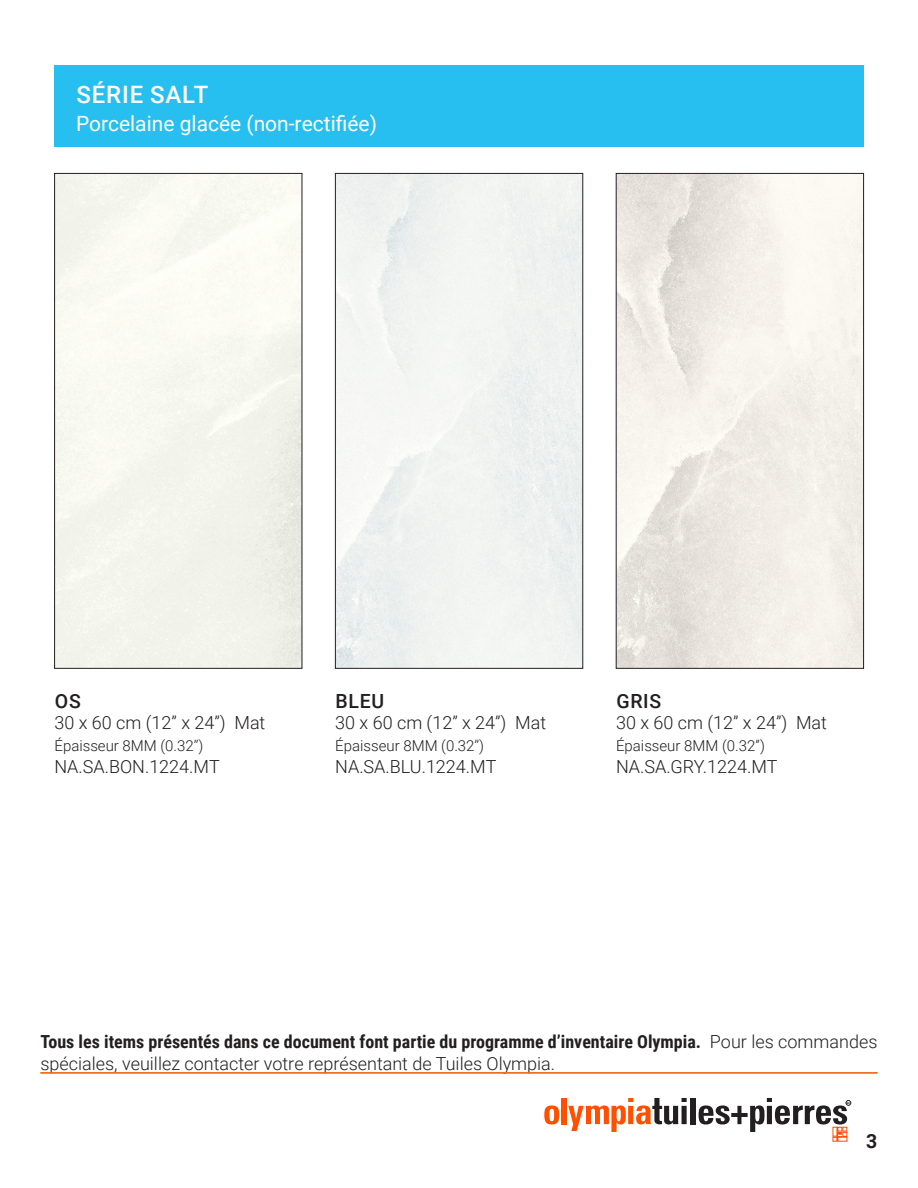
<style>
.page{position:relative;width:918px;height:1188px;background:#fff}
.page>*{position:absolute;margin:0;border:0;box-sizing:border-box;transform-origin:0 0}
.t1{font:500 24px "Roboto";letter-spacing:.035em;color:#fff}
.t2{font:21px "Roboto";color:#fff}
.t3{font:500 19.5px "Roboto";letter-spacing:.035em;color:#231f20}
.t4{font:700 19.5px "Roboto";color:#231f20}
.t5{font:700 18px/21.6px "Roboto Condensed";color:#231f20}
.t6{font:300 18px "Roboto";color:#231f20}
.t7{font:300 15px "Roboto";color:#231f20}
.t8{font:700 2.4px "Arial";color:#231f20}
.s1{font-family:"Roboto";font-weight:300}
</style>
<div class="page">
<svg style="left:544px;top:1105px;width:15px;height:20px"></svg>
<div style="left:561px;top:1098px;width:6px;height:26px;background:#ff5000"></div>
<svg style="left:568px;top:1098px;width:119px;height:34px"></svg>
<div style="left:690px;top:1098px;width:6px;height:26px;background:#231f20"></div>
<svg style="left:699px;top:1098px;width:152px;height:43px"></svg>
<hr style="left:40px;top:1072px;width:838px;height:2px;background:#f36e21">
<div style="left:55px;top:65px;width:809px;height:82px;background:#26bff0"></div>
<img style="left:337px;top:175px;width:244px;height:491px">
<div style="left:335px;top:173px;width:248px;height:495px;border:1px solid #231f20"></div>
<img style="left:618px;top:175px;width:244px;height:491px">
<div style="left:616px;top:173px;width:248px;height:495px;border:1px solid #231f20"></div>
<p class="t1" style="left:77px;top:77px;width:133px">SÉRIE SALT</p>
<p class="t2" style="left:76px;top:109px;width:302px">Porcelaine glacée (non-rectifiée)</p>
<p class="t3" style="left:55px;top:687px;width:27px">OS</p>
<p class="t6" style="left:55px;top:710px;width:212px">30 x 60 cm (12” x 24”) Mat</p>
<p class="t7" style="left:55px;top:735px;width:150px">Épaisseur 8MM (0.32’’)</p>
<p class="t6" style="left:55px;top:754px;width:167px">NA.SA.BON.1224.MT</p>
<p class="t3" style="left:336px;top:687px;width:50px">BLEU</p>
<p class="t6" style="left:335px;top:710px;width:212px">30 x 60 cm (12” x 24”) Mat</p>
<p class="t7" style="left:335px;top:735px;width:150px">Épaisseur 8MM (0.32’’)</p>
<p class="t6" style="left:335px;top:754px;width:163px">NA.SA.BLU.1224.MT</p>
<p class="t3" style="left:616px;top:687px;width:46px">GRIS</p>
<p class="t6" style="left:616px;top:710px;width:212px">30 x 60 cm (12” x 24”) Mat</p>
<p class="t7" style="left:616px;top:735px;width:150px">Épaisseur 8MM (0.32’’)</p>
<p class="t6" style="left:616px;top:754px;width:163px">NA.SA.GRY.1224.MT</p>
<p class="t5" style="left:40px;top:1030px;width:838px">Tous les items présentés dans ce document font partie du programme d’inventaire Olympia. <span class="s1">Pour les commandes spéciales, veuillez contacter votre représentant de Tuiles Olympia.</span></p>
<p class="t8" style="left:847px;top:1101px;width:5px">MD</p>
<p class="t4" style="left:866px;top:1127px;width:13px">3</p>
</div>
